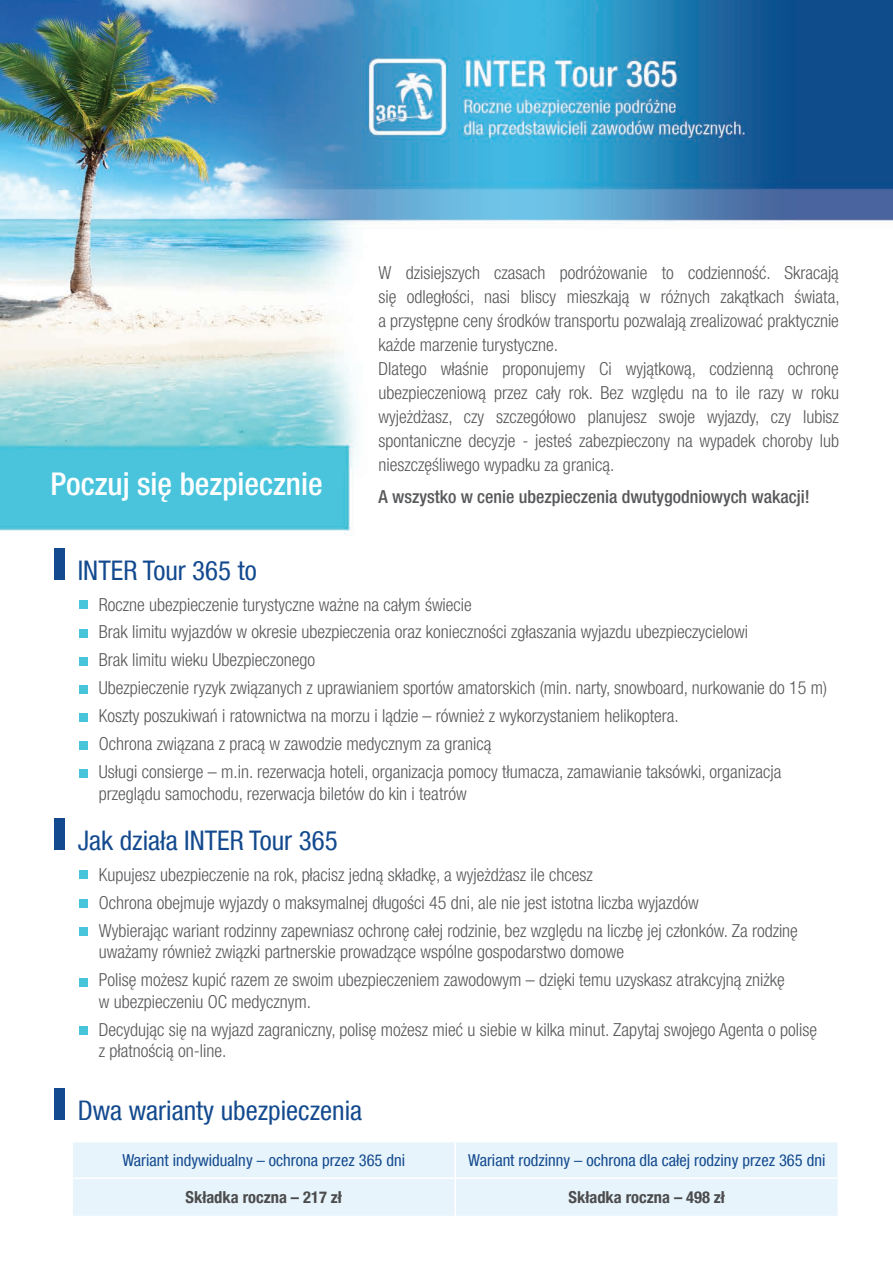
<style>
.page{position:relative;width:893px;height:1263px;background:#fff}
.page>*{position:absolute;margin:0;border:0;box-sizing:border-box;transform-origin:0 0}
.t1{font:500 condensed 31.5px "Helvetica Neue LT Com";color:#fff}
.t2{font:condensed 27px "Helvetica Neue LT Com";color:#134a8f}
.t3{font:300 condensed 18px/24px "Helvetica Neue LT Com";color:#57585a}
.t4{font:500 condensed 18px "Helvetica Neue LT Com";color:#57585a}
.t5{font:condensed 16.5px "Helvetica Neue LT Com";color:#134a8f}
.t6{font:700 condensed 16.5px "Helvetica Neue LT Com";color:#4b4c4d}
</style>
<div class="page">
<img style="left:0;top:0;width:893px;height:1089px">
<div style="left:73px;top:1142px;width:764px;height:74px;background:#e8f4fb"></div>
<hr style="left:454px;top:1142px;width:2px;height:35px;background:#fff">
<hr style="left:71px;top:1177px;width:384px;height:2px;background:#fff">
<hr style="left:455px;top:1177px;width:384px;height:2px;background:#fff">
<hr style="left:454px;top:1179px;width:2px;height:37px;background:#fff">
<div style="left:54px;top:1089px;width:11px;height:31px;background:#134a8f"></div>
<div style="left:54px;top:549px;width:11px;height:31px;background:#134a8f"></div>
<div style="left:79px;top:601px;width:8px;height:8px;background:#48c4db"></div>
<div style="left:79px;top:629px;width:8px;height:8px;background:#48c4db"></div>
<div style="left:79px;top:685px;width:8px;height:8px;background:#48c4db"></div>
<div style="left:79px;top:657px;width:8px;height:8px;background:#48c4db"></div>
<div style="left:79px;top:713px;width:8px;height:8px;background:#48c4db"></div>
<div style="left:79px;top:742px;width:8px;height:8px;background:#48c4db"></div>
<div style="left:79px;top:770px;width:8px;height:8px;background:#48c4db"></div>
<div style="left:54px;top:819px;width:11px;height:31px;background:#134a8f"></div>
<div style="left:79px;top:871px;width:8px;height:8px;background:#48c4db"></div>
<div style="left:79px;top:899px;width:8px;height:8px;background:#48c4db"></div>
<div style="left:79px;top:927px;width:8px;height:8px;background:#48c4db"></div>
<div style="left:79px;top:978px;width:8px;height:8px;background:#48c4db"></div>
<div style="left:79px;top:1027px;width:8px;height:8px;background:#48c4db"></div>
<p class="t1" style="left:50px;top:465px;width:274px">Poczuj się bezpiecznie</p>
<p class="t2" style="left:78px;top:554px;width:180px">INTER Tour 365 to</p>
<p class="t3" style="left:378px;top:260px;width:463px;text-align:justify">W dzisiejszych czasach podróżowanie to codzienność. Skracają się odległości, nasi bliscy mieszkają w różnych zakątkach świata, a przystępne ceny środków transportu pozwalają zrealizować praktycznie każde marzenie turystyczne.</p>
<p class="t3" style="left:378px;top:356px;width:462px;text-align:justify">Dlatego właśnie proponujemy Ci wyjątkową, codzienną ochronę ubezpieczeniową przez cały rok. Bez względu na to ile razy w roku wyjeżdżasz, czy szczegółowo planujesz swoje wyjazdy, czy lubisz spontaniczne decyzje - jesteś zabezpieczony na wypadek choroby lub nieszczęśliwego wypadku za granicą.</p>
<p class="t4" style="left:378px;top:486px;width:433px">A wszystko w cenie ubezpieczenia dwutygodniowych wakacji!</p>
<p class="t3" style="left:99px;top:592px;width:375px">Roczne ubezpieczenie turystyczne ważne na całym świecie</p>
<p class="t3" style="left:99px;top:620px;width:651px">Brak limitu wyjazdów w okresie ubezpieczenia oraz konieczności zgłaszania wyjazdu ubezpieczycielowi</p>
<p class="t3" style="left:99px;top:648px;width:218px">Brak limitu wieku Ubezpieczonego</p>
<p class="t3" style="left:99px;top:676px;width:730px">Ubezpieczenie ryzyk związanych z uprawianiem sportów amatorskich (min. narty, snowboard, nurkowanie do 15 m)</p>
<p class="t3" style="left:99px;top:704px;width:581px">Koszty poszukiwań i ratownictwa na morzu i lądzie – również z wykorzystaniem helikoptera.</p>
<p class="t3" style="left:99px;top:732px;width:394px">Ochrona związana z pracą w zawodzie medycznym za granicą</p>
<p class="t3" style="left:99px;top:761px;width:684px;line-height:21.6px">Usługi consierge – m.in. rezerwacja hoteli, organizacja pomocy tłumacza, zamawianie taksówki, organizacja przeglądu samochodu, rezerwacja biletów do kin i teatrów</p>
<p class="t2" style="left:78px;top:824px;width:261px">Jak działa INTER Tour 365</p>
<p class="t3" style="left:99px;top:862px;width:495px">Kupujesz ubezpieczenie na rok, płacisz jedną składkę, a wyjeżdżasz ile chcesz</p>
<p class="t3" style="left:99px;top:890px;width:602px">Ochrona obejmuje wyjazdy o maksymalnej długości 45 dni, ale nie jest istotna liczba wyjazdów</p>
<p class="t3" style="left:99px;top:919px;width:701px;line-height:21.6px">Wybierając wariant rodzinny zapewniasz ochronę całej rodzinie, bez względu na liczbę jej członków. Za rodzinę uważamy również związki partnerskie prowadzące wspólne gospodarstwo domowe</p>
<p class="t3" style="left:99px;top:969px;width:688px;line-height:21.6px">Polisę możesz kupić razem ze swoim ubezpieczeniem zawodowym – dzięki temu uzyskasz atrakcyjną zniżkę w ubezpieczeniu OC medycznym.</p>
<p class="t3" style="left:99px;top:1018px;width:720px;line-height:21.6px">Decydując się na wyjazd zagraniczny, polisę możesz mieć u siebie w kilka minut. Zapytaj swojego Agenta o polisę z płatnością on-line.</p>
<p class="t2" style="left:78px;top:1094px;width:286px">Dwa warianty ubezpieczenia</p>
<p class="t5" style="left:122px;top:1150px;width:284px">Wariant indywidualny – ochrona przez 365 dni</p>
<p class="t5" style="left:468px;top:1150px;width:359px">Wariant rodzinny – ochrona dla całej rodziny przez 365 dni</p>
<p class="t6" style="left:186px;top:1187px;width:158px">Składka roczna – 217 zł</p>
<p class="t6" style="left:569px;top:1187px;width:158px">Składka roczna – 498 zł</p>
</div>
